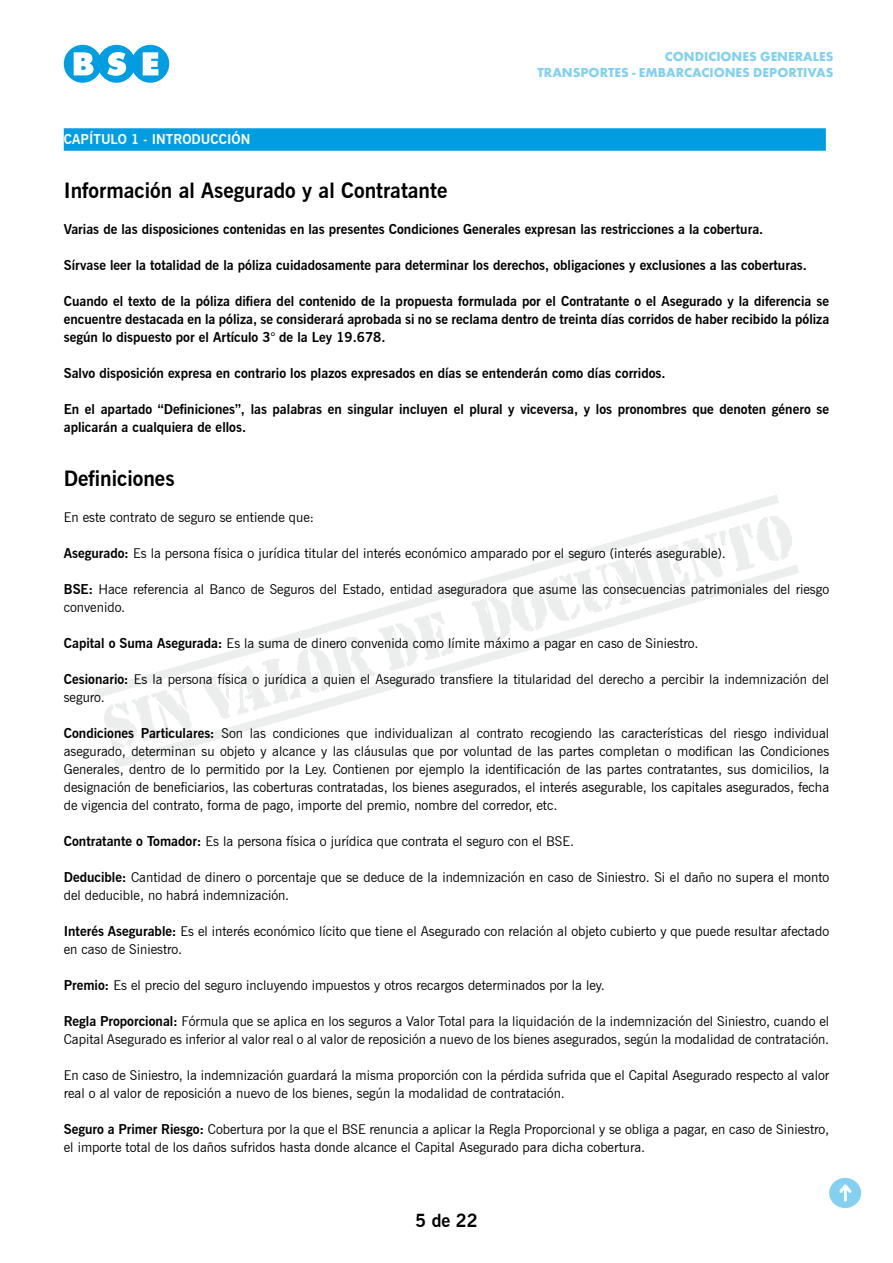
<style>
.page{position:relative;width:893px;height:1263px;background:#fff}
.page>*{position:absolute;margin:0;border:0;box-sizing:border-box;transform-origin:0 0}
.t1{font:700 21px "News Gothic BT";color:#000}
.t2{font:700 18px "News Gothic BT";color:#000}
.t3{font:13.5px/18px "News Gothic BT";color:#000}
.t4{font:700 13.5px/18px "News Gothic BT";color:#000;text-align:justify}
.t5{font:700 13.5px/16.2px "Futura T";color:#84d0f0;text-align:right}
.t6{font:700 13.5px "News Gothic BT";color:#fff}
.s1{font-weight:700}
</style>
<div class="page">
<svg style="left:104px;top:705px;width:10px;height:45px"></svg>
<svg style="left:94px;top:495px;width:685px;height:203px"></svg>
<svg style="left:114px;top:565px;width:685px;height:203px"></svg>
<svg style="left:64px;top:45px;width:105px;height:38px"></svg>
<div style="left:829px;top:1178px;width:32px;height:30px;background:#84d0f0;border-radius:50%"></div>
<svg style="left:839px;top:1184px;width:12px;height:17px"></svg>
<div style="left:64px;top:128px;width:762px;height:23px;background:#009ee0"></div>
<p class="t5" style="left:538px;top:48px;width:297px">CONDICIONES GENERALES<br>TRANSPORTES - EMBARCACIONES DEPORTIVAS</p>
<p class="t6" style="left:64px;top:131px;width:188px">CAPÍTULO 1 - INTRODUCCIÓN</p>
<h1 class="t1" style="left:64px;top:178px;width:385px">Información al Asegurado y al Contratante</h1>
<p class="t4" style="left:64px;top:220px;width:701px">Varias de las disposiciones contenidas en las presentes Condiciones Generales expresan las restricciones a la cobertura.</p>
<p class="t4" style="left:64px;top:256px;width:745px">Sírvase leer la totalidad de la póliza cuidadosamente para determinar los derechos, obligaciones y exclusiones a las coberturas.</p>
<p class="t4" style="left:64px;top:292px;width:767px">Cuando el texto de la póliza difiera del contenido de la propuesta formulada por el Contratante o el Asegurado y la diferencia se encuentre destacada en la póliza, se considerará aprobada si no se reclama dentro de treinta días corridos de haber recibido la póliza según lo dispuesto por el Artículo 3° de la Ley 19.678.</p>
<p class="t4" style="left:64px;top:364px;width:603px">Salvo disposición expresa en contrario los plazos expresados en días se entenderán como días corridos.</p>
<p class="t4" style="left:64px;top:400px;width:767px">En el apartado “Definiciones”, las palabras en singular incluyen el plural y viceversa, y los pronombres que denoten género se aplicarán a cualquiera de ellos.</p>
<h1 class="t1" style="left:64px;top:466px;width:112px">Definiciones</h1>
<p class="t3" style="left:64px;top:508px;width:252px">En este contrato de seguro se entiende que:</p>
<p class="t3" style="left:64px;top:544px;width:664px"><span class="s1">Asegurado:</span> Es la persona física o jurídica titular del interés económico amparado por el seguro (interés asegurable).</p>
<p class="t3" style="left:64px;top:580px;width:767px"><span class="s1">BSE:</span> Hace referencia al Banco de Seguros del Estado, entidad aseguradora que asume las consecuencias patrimoniales del riesgo convenido.</p>
<p class="t3" style="left:64px;top:634px;width:636px"><span class="s1">Capital o Suma Asegurada:</span> Es la suma de dinero convenida como límite máximo a pagar en caso de Siniestro.</p>
<p class="t3" style="left:64px;top:670px;width:767px"><span class="s1">Cesionario:</span> Es la persona física o jurídica a quien el Asegurado transfiere la titularidad del derecho a percibir la indemnización del seguro.</p>
<p class="t3" style="left:64px;top:724px;width:767px;text-align:justify"><span class="s1">Condiciones Particulares:</span> Son las condiciones que individualizan al contrato recogiendo las características del riesgo individual asegurado, determinan su objeto y alcance y las cláusulas que por voluntad de las partes completan o modifican las Condiciones Generales, dentro de lo permitido por la Ley. Contienen por ejemplo la identificación de las partes contratantes, sus domicilios, la designación de beneficiarios, las coberturas contratadas, los bienes asegurados, el interés asegurable, los capitales asegurados, fecha de vigencia del contrato, forma de pago, importe del premio, nombre del corredor, etc.</p>
<p class="t3" style="left:64px;top:832px;width:512px"><span class="s1">Contratante o Tomador:</span> Es la persona física o jurídica que contrata el seguro con el BSE.</p>
<p class="t3" style="left:64px;top:868px;width:767px"><span class="s1">Deducible:</span> Cantidad de dinero o porcentaje que se deduce de la indemnización en caso de Siniestro. Si el daño no supera el monto del deducible, no habrá indemnización.</p>
<p class="t3" style="left:64px;top:922px;width:767px"><span class="s1">Interés Asegurable:</span> Es el interés económico lícito que tiene el Asegurado con relación al objeto cubierto y que puede resultar afectado en caso de Siniestro.</p>
<p class="t3" style="left:64px;top:976px;width:542px"><span class="s1">Premio:</span> Es el precio del seguro incluyendo impuestos y otros recargos determinados por la ley.</p>
<p class="t3" style="left:64px;top:1012px;width:767px"><span class="s1">Regla Proporcional:</span> Fórmula que se aplica en los seguros a Valor Total para la liquidación de la indemnización del Siniestro, cuando el<br>Capital Asegurado es inferior al valor real o al valor de reposición a nuevo de los bienes asegurados, según la modalidad de contratación.</p>
<p class="t3" style="left:64px;top:1066px;width:767px">En caso de Siniestro, la indemnización guardará la misma proporción con la pérdida sufrida que el Capital Asegurado respecto al valor real o al valor de reposición a nuevo de los bienes, según la modalidad de contratación.</p>
<p class="t3" style="left:64px;top:1120px;width:767px"><span class="s1">Seguro a Primer Riesgo:</span> Cobertura por la que el BSE renuncia a aplicar la Regla Proporcional y se obliga a pagar, en caso de Siniestro, el importe total de los daños sufridos hasta donde alcance el Capital Asegurado para dicha cobertura.</p>
<h2 class="t2" style="left:415px;top:1210px;width:64px">5 de 22</h2>
</div>
